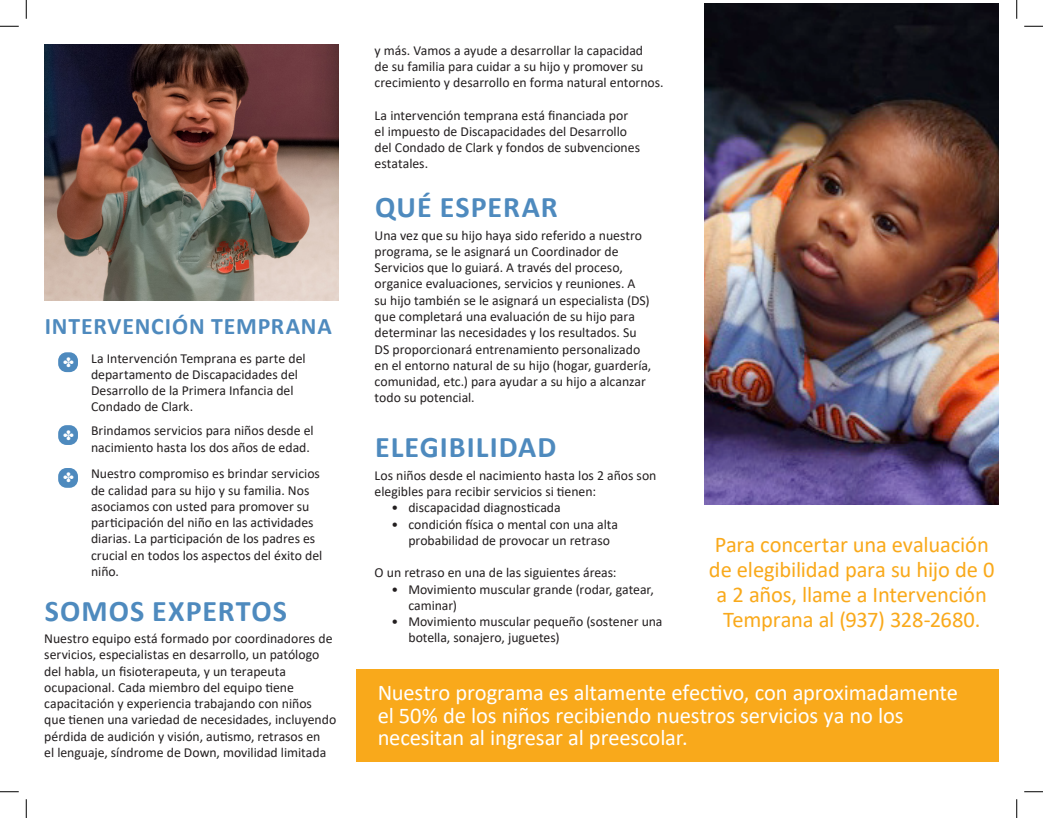
<style>
.page{position:relative;width:1043px;height:818px;background:#fff}
.page>*{position:absolute;margin:0;border:0;box-sizing:border-box;transform-origin:0 0}
.Header{font:700 30px "Calibri";letter-spacing:.035em;color:#4e8abe}
.Header-2{font:700 23.75px "Calibri";letter-spacing:.035em;color:#4e8abe}
.t1{font:22.5px/22.5px "Calibri";letter-spacing:-.005em;color:#fff}
.Subhead{font:22.5px/25px "Calibri";letter-spacing:-.01em;color:#f9a91b;text-align:center}
.Paragraph_Style_1{font:13.75px/16.2px "Calibri";color:#231f20}
.Header-3{font:13.75px/16.2px "Calibri";color:#231f20}
</style>
<div class="page">
<img style="left:704px;top:4px;width:294px;height:500px">
<div style="left:356px;top:669px;width:642px;height:93px;background:#f9a91b"></div>
<div style="left:58px;top:468px;width:20px;height:20px;background:#4e8abe;border-radius:8px"></div>
<img style="left:44px;top:44px;width:294px;height:256px">
<div style="left:58px;top:425px;width:20px;height:20px;background:#4e8abe;border-radius:8px"></div>
<div style="left:58px;top:352px;width:20px;height:20px;background:#4e8abe;border-radius:8px"></div>
<svg style="left:0;top:25px;width:19px;height:2px"></svg>
<svg style="left:1024px;top:25px;width:18px;height:2px"></svg>
<svg style="left:0;top:791px;width:19px;height:1px"></svg>
<svg style="left:1024px;top:791px;width:18px;height:1px"></svg>
<svg style="left:25px;top:0;width:2px;height:19px"></svg>
<svg style="left:25px;top:799px;width:2px;height:19px"></svg>
<svg style="left:1016px;top:0;width:1px;height:19px"></svg>
<svg style="left:1016px;top:799px;width:1px;height:19px"></svg>
<p class="Header-2" style="left:45px;top:309px;width:288px">INTERVENCIÓN TEMPRANA</p>
<p class="Paragraph_Style_1" style="left:91px;top:349px;width:216px">La Intervención Temprana es parte del departamento de Discapacidades del<br>Desarrollo de la Primera Infancia del<br>Condado de Clark.</p>
<p class="Paragraph_Style_1" style="left:91px;top:422px;width:224px">Brindamos servicios para niños desde el nacimiento hasta los dos años de edad.</p>
<p class="Paragraph_Style_1" style="left:91px;top:465px;width:233px">Nuestro compromiso es brindar servicios de calidad para su hijo y su familia. Nos asociamos con usted para promover su participación del niño en las actividades diarias. La participación de los padres es crucial en todos los aspectos del éxito del niño.</p>
<p class="Header" style="left:45px;top:589px;width:244px">SOMOS EXPERTOS</p>
<p class="Paragraph_Style_1" style="left:44px;top:630px;width:293px">Nuestro equipo está formado por coordinadores de servicios, especialistas en desarrollo, un patólogo del habla, un fisioterapeuta, y un terapeuta ocupacional. Cada miembro del equipo tiene capacitación y experiencia trabajando con niños que tienen una variedad de necesidades, incluyendo pérdida de audición y visión, autismo, retrasos en<br>el lenguaje, síndrome de Down, movilidad limitada</p>
<p class="Paragraph_Style_1" style="left:374px;top:42px;width:291px">y más. Vamos a ayude a desarrollar la capacidad<br>de su familia para cuidar a su hijo y promover su crecimiento y desarrollo en forma natural entornos.</p>
<p class="Paragraph_Style_1" style="left:374px;top:107px;width:267px">La intervención temprana está financiada por el impuesto de Discapacidades del Desarrollo del Condado de Clark y fondos de subvenciones estatales.</p>
<p class="Header" style="left:375px;top:186px;width:184px">QUÉ ESPERAR</p>
<p class="Header-3" style="left:374px;top:227px;width:278px">Una vez que su hijo haya sido referido a nuestro programa, se le asignará un Coordinador de Servicios que lo guiará. A través del proceso, organice evaluaciones, servicios y reuniones. A su hijo también se le asignará un especialista (DS) que completará una evaluación de su hijo para determinar las necesidades y los resultados. Su DS proporcionará entrenamiento personalizado en el entorno natural de su hijo (hogar, guardería, comunidad, etc.) para ayudar a su hijo a alcanzar todo su potencial.</p>
<p class="Header" style="left:375px;top:426px;width:182px">ELEGIBILIDAD</p>
<p class="Paragraph_Style_1" style="left:374px;top:467px;width:283px">Los niños desde el nacimiento hasta los 2 años son elegibles para recibir servicios si tienen:</p>
<p class="Header-3" style="left:391px;top:499px;width:171px">• discapacidad diagnosticada</p>
<p class="Header-3" style="left:408px;top:515px;width:211px;text-indent:-17px">• condición física o mental con una alta probabilidad de provocar un retraso</p>
<p class="Paragraph_Style_1" style="left:374px;top:564px;width:243px">O un retraso en una de las siguientes áreas:</p>
<p class="Header-3" style="left:408px;top:580px;width:247px;text-indent:-17px">• Movimiento muscular grande (rodar, gatear, caminar)</p>
<p class="Header-3" style="left:408px;top:613px;width:256px;text-indent:-17px">• Movimiento muscular pequeño (sostener una botella, sonajero, juguetes)</p>
<p class="Subhead" style="left:709px;top:531px;width:287px">Para concertar una evaluación de elegibilidad para su hijo de 0 a 2 años, llame a Intervención<br>Temprana al (937) 328-2680.</p>
<p class="t1" style="left:377px;top:680px;width:582px">Nuestro programa es altamente efectivo, con aproximadamente el 50% de los niños recibiendo nuestros servicios ya no los necesitan al ingresar al preescolar.</p>
</div>
